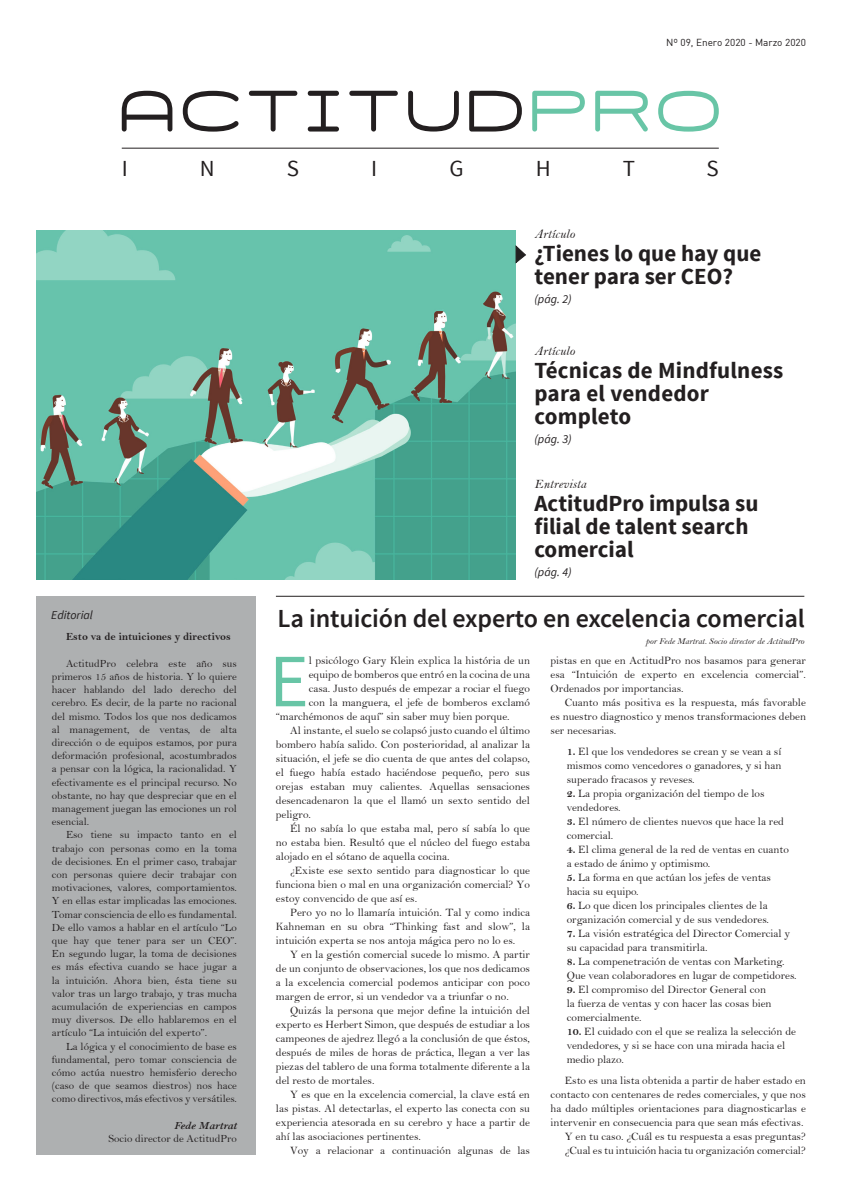
<style>
.page{position:relative;width:842px;height:1191px;background:#fff}
.page>*{position:absolute;margin:0;border:0;box-sizing:border-box;transform-origin:0 0}
.t1{font:75.3px "Source Sans Pro";color:#68c5a6}
.t2{font:600 26px "Source Sans Pro";letter-spacing:-.005em;color:#231f20}
.t3{font:700 23px/23px "Source Sans Pro";color:#231f20}
.t4{font:23px "Source Sans Pro";color:#231f20}
.t5{font:italic 13px "Bell";letter-spacing:.01em;color:#231f20}
.t6{font:italic 12px "Source Sans Pro";color:#231f20}
.t7{font:11.3px/14px "Bell";color:#231f20;text-align:justify}
.t8{font:11px/13.2px "Bell";color:#231f20;text-align:justify}
.t9{font:700 11px "Bell";color:#231f20}
.t10{font:10px "DIN";color:#231f20}
.t11{font:italic 9px "Bell";color:#231f20}
.s1{font-weight:700;font-style:italic}
.s2{font-weight:700}
</style>
<div class="page">
<img style="left:36px;top:230px;width:480px;height:350px">
<svg style="left:122px;top:91px;width:50px;height:40px"></svg>
<svg style="left:183px;top:91px;width:55px;height:41px"></svg>
<svg style="left:249px;top:91px;width:48px;height:40px"></svg>
<svg style="left:308px;top:91px;width:31px;height:40px"></svg>
<svg style="left:349px;top:91px;width:49px;height:40px"></svg>
<svg style="left:408px;top:91px;width:51px;height:40px"></svg>
<svg style="left:469px;top:91px;width:53px;height:40px"></svg>
<svg style="left:532px;top:91px;width:53px;height:40px"></svg>
<svg style="left:595px;top:91px;width:53px;height:40px"></svg>
<svg style="left:658px;top:91px;width:61px;height:41px"></svg>
<hr style="left:122px;top:148px;width:597px;height:1px;background:#231f20">
<hr style="left:276px;top:596px;width:528px;height:1px;background:#231f20">
<svg style="left:515px;top:245px;width:11px;height:19px"></svg>
<div style="left:36px;top:597px;width:219px;height:558px;background:#aeb0b1"></div>
<p class="t10" style="left:666px;top:36px;width:141px">Nº 09, Enero 2020 - Marzo 2020</p>
<p class="t4" style="left:122px;top:154px;width:8px">I</p>
<p class="t4" style="left:200px;top:154px;width:16px">N</p>
<p class="t4" style="left:287px;top:154px;width:14px">S</p>
<p class="t4" style="left:371px;top:154px;width:8px">I</p>
<p class="t4" style="left:449px;top:154px;width:16px">G</p>
<p class="t4" style="left:536px;top:154px;width:16px">H</p>
<p class="t4" style="left:623px;top:154px;width:14px">T</p>
<p class="t4" style="left:706px;top:154px;width:14px">S</p>
<p class="t5" style="left:534px;top:226px;width:42px">Artículo</p>
<p class="t3" style="left:534px;top:242px;width:228px">¿Tienes lo que hay que</p>
<p class="t3" style="left:534px;top:265px;width:200px">tener para ser CEO?</p>
<p class="t6" style="left:534px;top:291px;width:39px">(pág. 2)</p>
<p class="t5" style="left:534px;top:343px;width:42px">Artículo</p>
<p class="t3" style="left:534px;top:359px;width:250px">Técnicas de Mindfulness para el vendedor</p>
<p class="t3" style="left:534px;top:405px;width:98px">completo</p>
<p class="t6" style="left:534px;top:431px;width:39px">(pág. 3)</p>
<p class="t6" style="left:51px;top:608px;width:43px">Editorial</p>
<p class="t9" style="left:66px;top:630px;width:166px">Esto va de intuiciones y directivos</p>
<p class="t8" style="left:52px;top:656px;width:187px;text-indent:14px">ActitudPro celebra este año sus primeros 15 años de historia. Y lo quiere hacer hablando del lado derecho del cerebro. Es decir, de la parte no racional del mismo. Todos los que nos dedicamos al management, de ventas, de alta dirección o de equipos estamos, por pura deformación profesional, acostumbrados a pensar con la lógica, la racionalidad. Y efectivamente es el principal recurso. No obstante, no hay que despreciar que en el management juegan las emociones un rol esencial.</p>
<p class="t8" style="left:52px;top:828px;width:187px;text-indent:14px">Eso tiene su impacto tanto en el trabajo con personas como en la toma de decisiones. En el primer caso, trabajar con personas quiere decir trabajar con motivaciones, valores, comportamientos.<br>Y en ellas estar implicadas las emociones.<br>Tomar consciencia de ello es fundamental.<br>De ello vamos a hablar en el artículo “Lo que hay que tener para ser un CEO”.<br>En segundo lugar, la toma de decisiones es más efectiva cuando se hace jugar a la intuición. Ahora bien, ésta tiene su valor tras un largo trabajo, y tras mucha acumulación de experiencias en campos muy diversos. De ello hablaremos en el artículo “La intuición del experto”.</p>
<p class="t8" style="left:52px;top:1039px;width:187px;text-indent:14px">La lógica y el conocimiento de base es fundamental, pero tomar consciencia de cómo actúa nuestro hemisferio derecho (caso de que seamos diestros) nos hace como directivos, más efectivos y versátiles.</p>
<p class="t8" style="left:108px;top:1118px;width:130px;text-align:right"><span class="s1">Fede Martrat<br></span>Socio director de ActitudPro</p>
<p class="t5" style="left:534px;top:476px;width:53px">Entrevista</p>
<p class="t3" style="left:534px;top:492px;width:225px">ActitudPro impulsa su</p>
<p class="t3" style="left:534px;top:515px;width:216px">filial de talent search</p>
<p class="t3" style="left:534px;top:538px;width:101px">comercial</p>
<p class="t6" style="left:534px;top:564px;width:39px">(pág. 4)</p>
<p class="t2" style="left:278px;top:602px;width:529px">La intuición del experto en excelencia comercial</p>
<p class="t1" style="left:269px;top:634px;width:41px">E</p>
<p class="t7" style="left:309px;top:653px;width:223px">l psicólogo Gary Klein explica la história de un</p>
<p class="t11" style="left:646px;top:636px;width:160px">por Fede Martrat. Socio director de ActitudPro</p>
<p class="t7" style="left:551px;top:653px;width:257px">pistas en que en ActitudPro nos basamos para generar esa “Intuición de experto en excelencia comercial”.<br>Ordenados por importancias.</p>
<p class="t7" style="left:551px;top:695px;width:257px;text-indent:14px">Cuanto más positiva es la respuesta, más favorable es nuestro diagnostico y menos transformaciones deben ser necesarias.</p>
<p class="t7" style="left:309px;top:667px;width:223px">equipo de bomberos que entró en la cocina de una</p>
<p class="t7" style="left:309px;top:681px;width:223px">casa. Justo después de empezar a rociar el fuego</p>
<p class="t7" style="left:309px;top:695px;width:223px">con la manguera, el jefe de bomberos exclamó</p>
<p class="t7" style="left:276px;top:709px;width:235px">“marchémonos de aquí” sin saber muy bien porque.</p>
<p class="t7" style="left:276px;top:723px;width:256px;text-indent:14px">Al instante, el suelo se colapsó justo cuando el último bombero había salido. Con posterioridad, al analizar la situación, el jefe se dio cuenta de que antes del colapso, el fuego había estado haciéndose pequeño, pero sus orejas estaban muy calientes. Aquellas sensaciones desencadenaron la que el llamó un sexto sentido del peligro.</p>
<p class="t7" style="left:276px;top:821px;width:256px;text-indent:14px">Él no sabía lo que estaba mal, pero sí sabía lo que no estaba bien. Resultó que el núcleo del fuego estaba alojado en el sótano de aquella cocina.</p>
<p class="t7" style="left:276px;top:863px;width:256px;text-indent:14px">¿Existe ese sexto sentido para diagnosticar lo que funciona bien o mal en una organización comercial? Yo estoy convencido de que así es.</p>
<p class="t7" style="left:276px;top:905px;width:256px;text-indent:14px">Pero yo no lo llamaría intuición. Tal y como indica Kahneman en su obra “Thinking fast and slow”, la intuición experta se nos antoja mágica pero no lo es.</p>
<p class="t7" style="left:276px;top:947px;width:256px;text-indent:14px">Y en la gestión comercial sucede lo mismo. A partir de un conjunto de observaciones, los que nos dedicamos a la excelencia comercial podemos anticipar con poco margen de error, si un vendedor va a triunfar o no.</p>
<p class="t7" style="left:276px;top:1003px;width:256px;text-indent:14px">Quizás la persona que mejor define la intuición del experto es Herbert Simon, que después de estudiar a los campeones de ajedrez llegó a la conclusión de que éstos, después de miles de horas de práctica, llegan a ver las piezas del tablero de una forma totalmente diferente a la del resto de mortales.</p>
<p class="t7" style="left:276px;top:1087px;width:256px;text-indent:14px">Y es que en la excelencia comercial, la clave está en las pistas. Al detectarlas, el experto las conecta con su experiencia atesorada en su cerebro y hace a partir de ahí las asociaciones pertinentes.</p>
<p class="t7" style="left:290px;top:1143px;width:241px">Voy a relacionar a continuación algunas de las</p>
<p class="t7" style="left:567px;top:744px;width:216px"><span class="s2">1.</span> El que los vendedores se crean y se vean a sí mismos como vencedores o ganadores, y si han superado fracasos y reveses.</p>
<p class="t7" style="left:567px;top:786px;width:199px"><span class="s2">2.</span> La propia organización del tiempo de los vendedores.</p>
<p class="t7" style="left:567px;top:814px;width:219px"><span class="s2">3.</span> El número de clientes nuevos que hace la red comercial.</p>
<p class="t7" style="left:567px;top:842px;width:224px"><span class="s2">4.</span> El clima general de la red de ventas en cuanto a estado de ánimo y optimismo.</p>
<p class="t7" style="left:567px;top:870px;width:206px"><span class="s2">5.</span> La forma en que actúan los jefes de ventas hacia su equipo.</p>
<p class="t7" style="left:567px;top:898px;width:204px"><span class="s2">6.</span> Lo que dicen los principales clientes de la organización comercial y de sus vendedores.</p>
<p class="t7" style="left:567px;top:926px;width:225px"><span class="s2">7.</span> La visión estratégica del Director Comercial y su capacidad para transmitirla.</p>
<p class="t7" style="left:567px;top:954px;width:231px"><span class="s2">8.</span> La compenetración de ventas con Marketing.<br>Que vean colaboradores en lugar de competidores.</p>
<p class="t7" style="left:567px;top:982px;width:206px;text-align:left"><span class="s2">9.</span> El compromiso del Director General con la fuerza de ventas y con hacer las cosas bien comercialmente.</p>
<p class="t7" style="left:567px;top:1024px;width:231px;text-align:left"><span class="s2">10.</span> El cuidado con el que se realiza la selección de vendedores, y si se hace con una mirada hacia el medio plazo.</p>
<p class="t7" style="left:551px;top:1073px;width:257px;text-indent:14px">Esto es una lista obtenida a partir de haber estado en contacto con centenares de redes comerciales, y que nos ha dado múltiples orientaciones para diagnosticarlas e intervenir en consecuencia para que sean más efectivas.</p>
<p class="t7" style="left:565px;top:1129px;width:243px">Y en tu caso. ¿Cuál es tu respuesta a esas preguntas?</p>
<p class="t7" style="left:565px;top:1143px;width:243px">¿Cual es tu intuición hacia tu organización comercial?</p>
</div>
